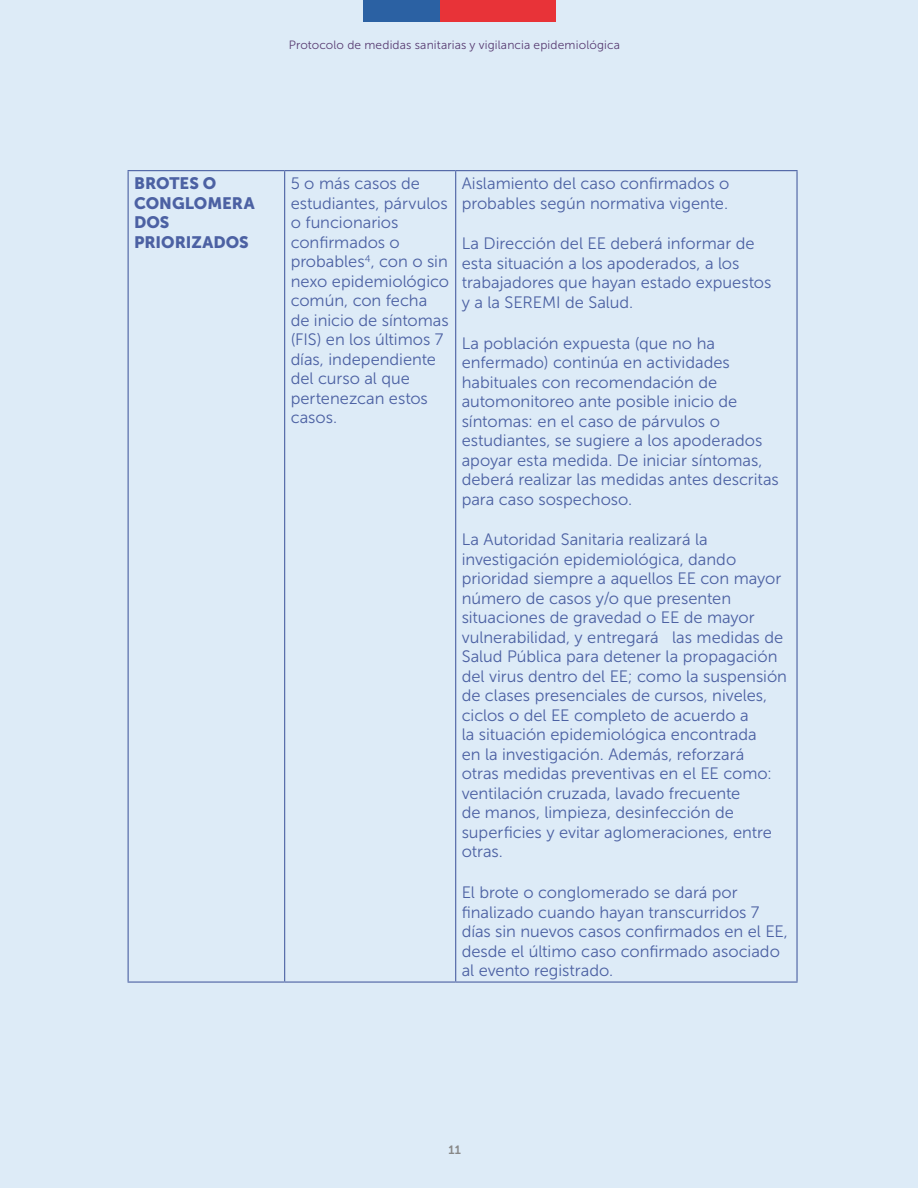
<style>
.page{position:relative;width:918px;height:1188px;background:#ddebf7}
.page>*{position:absolute;margin:0;border:0;box-sizing:border-box;transform-origin:0 0}
.t1{font:16.5px/19.5px "Museo Sans 300";color:#4c61a3}
.t2{font:16.5px/19.5px "Museo Sans 900";color:#4c61a3}
.t3{font:12px "Museo Sans 300";letter-spacing:.01em;color:#593d73}
.t4{font:12px "Museo Sans 700";color:#878787}
</style>
<div class="page">
<hr style="left:128px;top:171px;width:1px;height:810px;background:#4c61a3">
<hr style="left:284px;top:171px;width:1px;height:810px;background:#4c61a3">
<hr style="left:455px;top:171px;width:1px;height:810px;background:#4c61a3">
<hr style="left:796px;top:171px;width:2px;height:810px;background:#4c61a3">
<hr style="left:128px;top:170px;width:157px;height:1px;background:#4c61a3">
<hr style="left:285px;top:170px;width:171px;height:1px;background:#4c61a3">
<hr style="left:456px;top:170px;width:342px;height:1px;background:#4c61a3">
<hr style="left:128px;top:981px;width:157px;height:2px;background:#4c61a3">
<hr style="left:285px;top:981px;width:171px;height:2px;background:#4c61a3">
<hr style="left:456px;top:981px;width:342px;height:2px;background:#4c61a3">
<div style="left:363px;top:0;width:80px;height:21px;background:#2b61a3"></div>
<div style="left:440px;top:0;width:115px;height:21px;background:#e83338"></div>
<p class="t3" style="left:289px;top:39px;width:333px">Protocolo de medidas sanitarias y vigilancia epidemiológica</p>
<p class="t2" style="left:134px;top:173px;width:122px">BROTES O<br>CONGLOMERA<br>DOS<br>PRIORIZADOS</p>
<p class="t1" style="left:291px;top:174px;width:160px">5 o más casos de estudiantes, párvulos o funcionarios confirmados o probables<sup>4</sup>, con o sin nexo epidemiológico común, con fecha de inicio de síntomas (FIS) en los últimos 7 días, independiente del curso al que pertenezcan estos casos.</p>
<p class="t1" style="left:462px;top:174px;width:269px">Aislamiento del caso confirmados o probables según normativa vigente.</p>
<p class="t1" style="left:462px;top:234px;width:311px">La Dirección del EE deberá informar de esta situación a los apoderados, a los trabajadores que hayan estado expuestos y a la SEREMI de Salud.</p>
<p class="t1" style="left:462px;top:333px;width:319px">La población expuesta (que no ha enfermado) continúa en actividades habituales con recomendación de automonitoreo ante posible inicio de síntomas: en el caso de párvulos o estudiantes, se sugiere a los apoderados apoyar esta medida. De iniciar síntomas, deberá realizar las medidas antes descritas para caso sospechoso.</p>
<p class="t1" style="left:462px;top:530px;width:327px">La Autoridad Sanitaria realizará la investigación epidemiológica, dando prioridad siempre a aquellos EE con mayor número de casos y/o que presenten situaciones de gravedad o EE de mayor vulnerabilidad, y entregará las medidas de Salud Pública para detener la propagación del virus dentro del EE; como la suspensión de clases presenciales de cursos, niveles, ciclos o del EE completo de acuerdo a<br>la situación epidemiológica encontrada<br>en la investigación. Además, reforzará<br>otras medidas preventivas en el EE como: ventilación cruzada, lavado frecuente<br>de manos, limpieza, desinfección de superficies y evitar aglomeraciones, entre otras.</p>
<p class="t1" style="left:462px;top:883px;width:328px">El brote o conglomerado se dará por finalizado cuando hayan transcurridos 7 días sin nuevos casos confirmados en el EE, desde el último caso confirmado asociado al evento registrado.</p>
<p class="t4" style="left:448px;top:1143px;width:14px">11</p>
</div>
